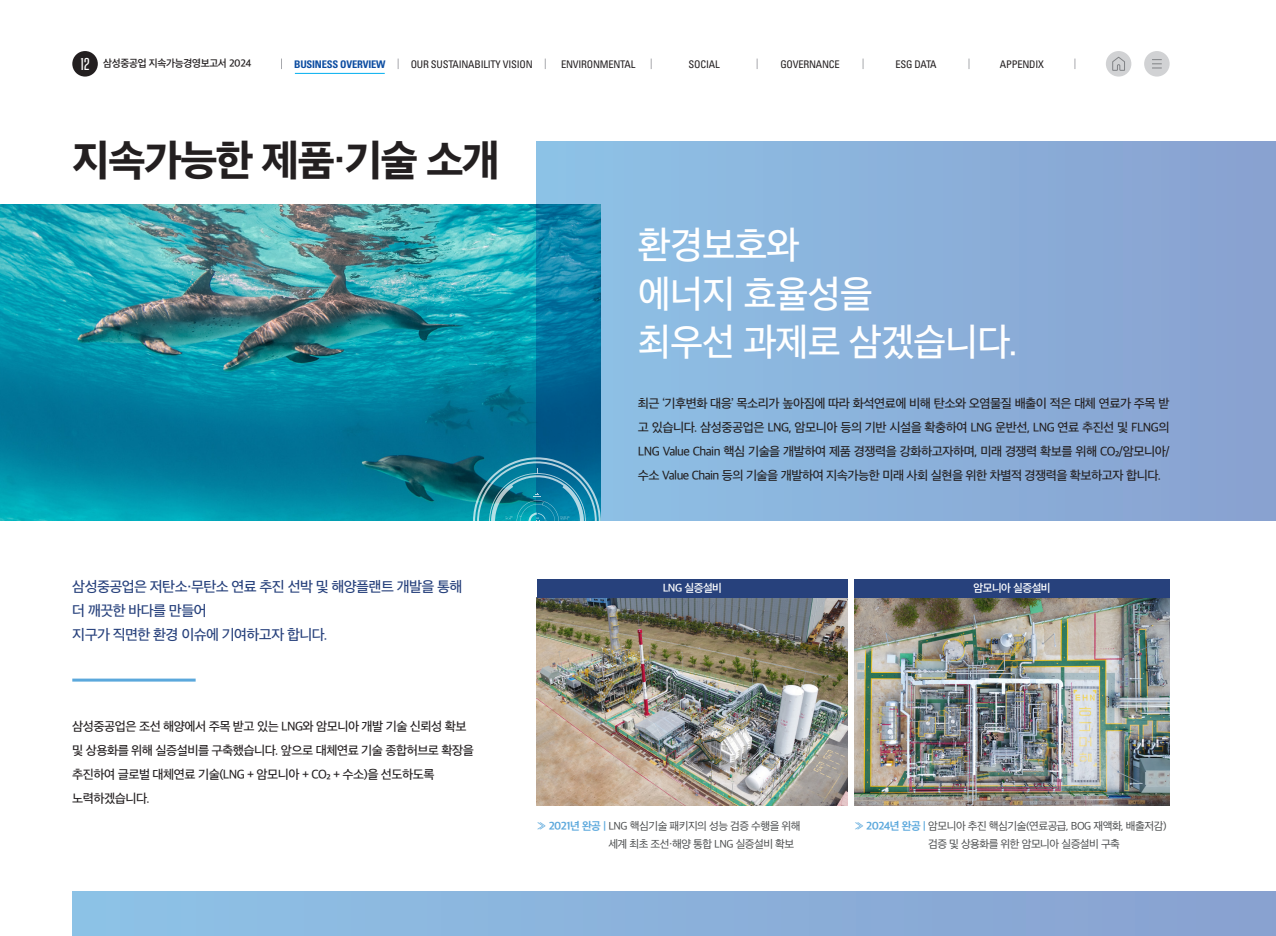
<style>
.page{position:relative;width:1276px;height:936px;background:#fff}
.page>*{position:absolute;margin:0;border:0;box-sizing:border-box;transform-origin:0 0}
.t1{font:800 43.5px "Apple SD Gothic Neo";letter-spacing:-.04em;color:#231f20}
.t2{font:500 39px "Apple SD Gothic Neo";letter-spacing:-.025em;color:#fff}
.K_본문_R_8_8{font:500 15px "Apple SD Gothic Neo";letter-spacing:-.04em;color:#27417c}
.K_본문_R_8_8-2{font:500 12.9px/24px "Apple SD Gothic Neo";letter-spacing:-.04em;color:#231f20;text-align:justify}
.K_본문_R_8_8-3{font:11.25px/18px "Apple SD Gothic Neo";letter-spacing:-.04em;color:#484a4b}
.K_표상단_SB_7_5{font:600 11.25px "Apple SD Gothic Neo";letter-spacing:-.04em;color:#fff}
.t3{font:condensed 10.5px "Univers LT Std";letter-spacing:-.02em;color:#231f20}
.t4{font:600 10.5px "Apple SD Gothic Neo";letter-spacing:-.025em;color:#231f20}
.t5{font:700 condensed 10.5px "Univers LT Std";letter-spacing:-.02em;color:#0d4da1}
.s1{font-family:"Big Shoulders Display";font-size:15px;color:#fff}
.s2{font-weight:700;color:#5ba8dc}
</style>
<div class="page">
<div style="left:72px;top:51px;width:26px;height:26px;background:#231f20;border-radius:50%"></div>
<div style="left:1106px;top:51px;width:25px;height:26px;background:#d1d2d4;border-radius:50%"></div>
<svg style="left:1112px;top:56px;width:13px;height:15px"></svg>
<div style="left:1144px;top:51px;width:25px;height:26px;background:#d1d2d4;border-radius:50%"></div>
<svg style="left:1152px;top:59px;width:9px;height:10px"></svg>
<hr style="left:295px;top:73px;width:90px;height:1px;background:#00aeef">
<div style="left:537px;top:141px;width:739px;height:379px;background:linear-gradient(to right,#8dc2e6,#89a1d0)"></div>
<div style="left:72px;top:891px;width:1204px;height:44px;background:linear-gradient(to right,#8dc2e6,#89a1d0)"></div>
<img style="left:0;top:204px;width:601px;height:316px">
<svg style="left:473px;top:457px;width:128px;height:64px;background:#1f86a2"></svg>
<hr style="left:72px;top:678px;width:124px;height:3px;background:#5ba8dc">
<img style="left:854px;top:598px;width:315px;height:207px">
<div style="left:854px;top:579px;width:315px;height:19px;background:#27417c"></div>
<img style="left:537px;top:598px;width:311px;height:207px">
<div style="left:537px;top:579px;width:311px;height:19px;background:#27417c"></div>
<p class="t4" style="left:80px;top:56px;width:172px"><span class="s1">12</span> 삼성중공업 지속가능경영보고서 2024</p>
<p class="t5" style="left:294px;top:57px;width:93px">BUSINESS OVERVIEW</p>
<p class="t3" style="left:411px;top:57px;width:123px">OUR SUSTAINABILITY VISION</p>
<p class="t3" style="left:561px;top:57px;width:76px">ENVIRONMENTAL</p>
<p class="t3" style="left:688px;top:57px;width:33px">SOCIAL</p>
<p class="t3" style="left:780px;top:57px;width:61px">GOVERNANCE</p>
<p class="t3" style="left:895px;top:57px;width:43px">ESG DATA</p>
<p class="t3" style="left:1000px;top:57px;width:46px">APPENDIX</p>
<p class="t1" style="left:72px;top:129px;width:429px">지속가능한 제품·기술 소개</p>
<p class="K_본문_R_8_8" style="left:72px;top:576px;width:392px">삼성중공업은 저탄소·무탄소 연료 추진 선박 및 해양플랜트 개발을 통해</p>
<p class="K_본문_R_8_8" style="left:72px;top:600px;width:136px">더 깨끗한 바다를 만들어</p>
<p class="K_본문_R_8_8" style="left:72px;top:624px;width:257px">지구가 직면한 환경 이슈에 기여하고자 합니다.</p>
<p class="K_본문_R_8_8-2" style="left:72px;top:713px;width:403px;text-align:left">삼성중공업은 조선 해양에서 주목 받고 있는 LNG와 암모니아 개발 기술 신뢰성 확보 및 상용화를 위해 실증설비를 구축했습니다. 앞으로 대체연료 기술 종합허브로 확장을 추진하여 글로벌 대체연료 기술(LNG + 암모니아 + CO₂ + 수소)을 선도하도록 노력하겠습니다.</p>
<p class="t2" style="left:638px;top:219px;width:163px">환경보호와</p>
<p class="t2" style="left:638px;top:267px;width:236px">에너지 효율성을</p>
<p class="t2" style="left:638px;top:315px;width:382px">최우선 과제로 삼겠습니다.</p>
<p class="K_본문_R_8_8-2" style="left:638px;top:390px;width:533px">최근 ‘기후변화 대응’ 목소리가 높아짐에 따라 화석연료에 비해 탄소와 오염물질 배출이 적은 대체 연료가 주목 받 고 있습니다. 삼성중공업은 LNG, 암모니아 등의 기반 시설을 확충하여 LNG 운반선, LNG 연료 추진선 및 FLNG의 LNG Value Chain 핵심 기술을 개발하여 제품 경쟁력을 강화하고자하며, 미래 경쟁력 확보를 위해 CO₂/암모니아/ 수소 Value Chain 등의 기술을 개발하여 지속가능한 미래 사회 실현을 위한 차별적 경쟁력을 확보하고자 합니다.</p>
<p class="K_표상단_SB_7_5" style="left:662px;top:580px;width:61px">LNG 실증설비</p>
<p class="K_표상단_SB_7_5" style="left:973px;top:580px;width:79px">암모니아 실증설비</p>
<p class="K_본문_R_8_8-3" style="left:608px;top:816px;width:194px;text-indent:-71px"><span class="s2">» 2021년 완공 |</span> LNG 핵심기술 패키지의 성능 검증 수행을 위해 세계 최초 조선·해양 통합 LNG 실증설비 확보</p>
<p class="K_본문_R_8_8-3" style="left:928px;top:816px;width:240px;text-indent:-74px"><span class="s2">» 2024년 완공 |</span> 암모니아 추진 핵심기술(연료공급, BOG 재액화, 배출저감) 검증 및 상용화를 위한 암모니아 실증설비 구축</p>
</div>
